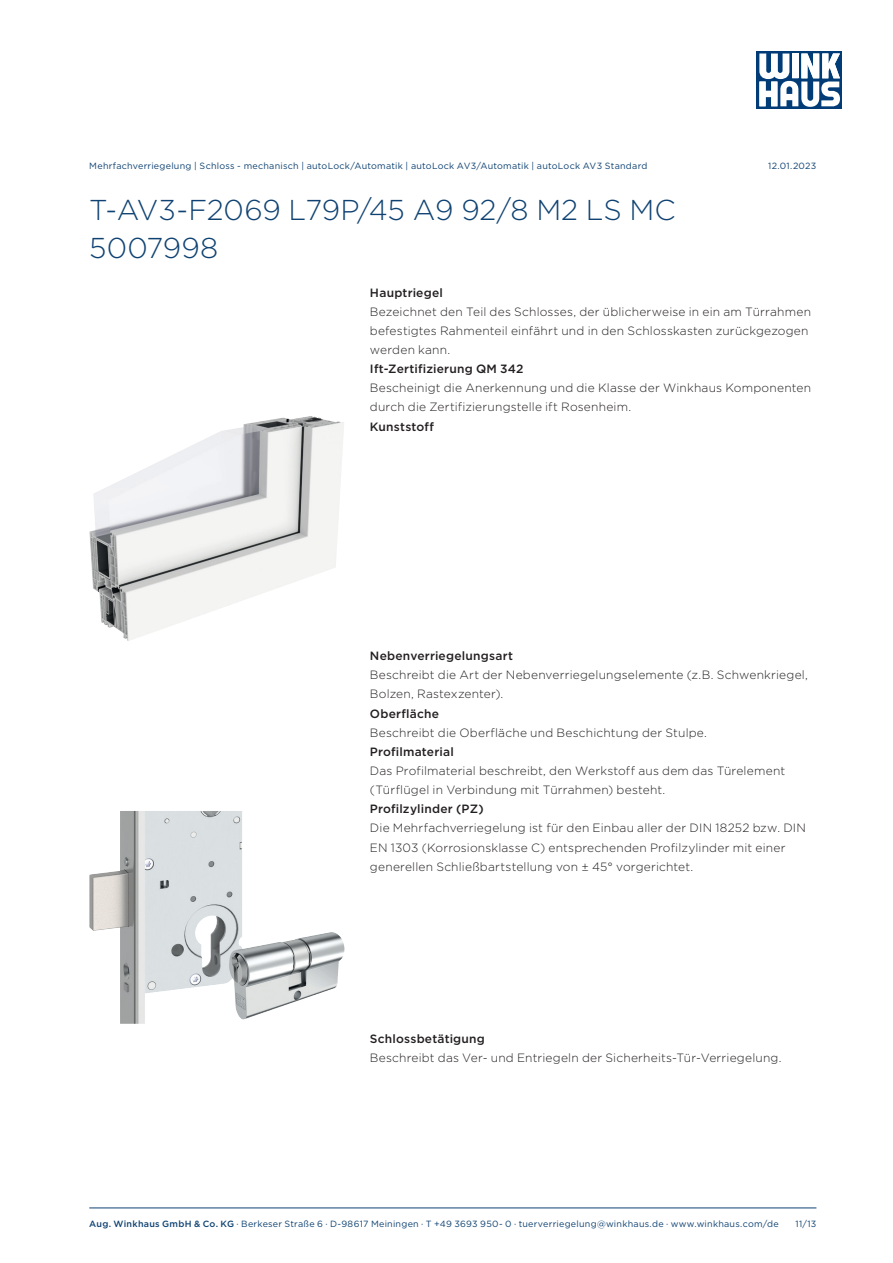
<style>
.page{position:relative;width:893px;height:1263px;background:#fff}
.page>*{position:absolute;margin:0;border:0;box-sizing:border-box;transform-origin:0 0}
.Headline{font:300 28.65px/38.2px "Gotham";letter-spacing:-.005em;color:#0f4272}
.Text{font:300 12px/19.2px "Gotham";letter-spacing:.015em;color:#231f20}
.Subheader_L2{font:500 12px "Gotham";letter-spacing:.02em;color:#231f20}
.Fußzeile{font:9px "Gotham";letter-spacing:.025em;color:#0f4272}
.Kopfzeile{font:9px "Gotham";letter-spacing:.025em;color:#0f4272}
.s1{font-weight:500}
</style>
<div class="page">
<div style="left:757px;top:51px;width:85px;height:58px;background:#013c77"></div>
<svg style="left:759px;top:53px;width:81px;height:54px"></svg>
<hr style="left:89px;top:1208px;width:727px;height:1px;background:#0f4272">
<svg style="left:89px;top:416px;width:255px;height:225px;fill:#f4f4f3"></svg>
<img style="left:190px;top:416px;width:121px;height:30px">
<svg style="left:291px;top:932px;width:53px;height:71px"></svg>
<img style="left:89px;top:811px;width:202px;height:213px">
<p class="Kopfzeile" style="left:89px;top:160px;width:560px">Mehrfachverriegelung | Schloss - mechanisch | autoLock/Automatik | autoLock AV3/Automatik | autoLock AV3 Standard</p>
<p class="Kopfzeile" style="left:768px;top:160px;width:50px">12.01.2023</p>
<p class="Headline" style="left:89px;top:190px;width:588px">T-AV3-F2069 L79P/45 A9 92/8 M2 LS MC<br>5007998</p>
<p class="Subheader_L2" style="left:370px;top:284px;width:75px">Hauptriegel</p>
<p class="Text" style="left:370px;top:302px;width:443px">Bezeichnet den Teil des Schlosses, der üblicherweise in ein am Türrahmen befestigtes Rahmenteil einfährt und in den Schlosskasten zurückgezogen werden kann.</p>
<p class="Subheader_L2" style="left:370px;top:361px;width:155px">Ift-Zertifizierung QM 342</p>
<p class="Text" style="left:370px;top:378px;width:443px">Bescheinigt die Anerkennung und die Klasse der Winkhaus Komponenten durch die Zertifizierungstelle ift Rosenheim.</p>
<p class="Subheader_L2" style="left:370px;top:418px;width:66px">Kunststoff</p>
<p class="Subheader_L2" style="left:370px;top:648px;width:144px">Nebenverriegelungsart</p>
<p class="Text" style="left:370px;top:665px;width:439px">Beschreibt die Art der Nebenverriegelungselemente (z.B. Schwenkriegel,<br>Bolzen, Rastexzenter).</p>
<p class="Subheader_L2" style="left:370px;top:705px;width:71px">Oberfläche</p>
<p class="Text" style="left:370px;top:722px;width:339px">Beschreibt die Oberfläche und Beschichtung der Stulpe.</p>
<p class="Subheader_L2" style="left:370px;top:744px;width:85px">Profilmaterial</p>
<p class="Text" style="left:370px;top:761px;width:417px">Das Profilmaterial beschreibt, den Werkstoff aus dem das Türelement (Türflügel in Verbindung mit Türrahmen) besteht.</p>
<p class="Subheader_L2" style="left:370px;top:801px;width:115px">Profilzylinder (PZ)</p>
<p class="Text" style="left:370px;top:818px;width:438px">Die Mehrfachverriegelung ist für den Einbau aller der DIN 18252 bzw. DIN<br>EN 1303 (Korrosionsklasse C) entsprechenden Profilzylinder mit einer generellen Schließbartstellung von ± 45° vorgerichtet.</p>
<p class="Subheader_L2" style="left:370px;top:1031px;width:117px">Schlossbetätigung</p>
<p class="Text" style="left:370px;top:1048px;width:413px">Beschreibt das Ver- und Entriegeln der Sicherheits-Tür-Verriegelung.</p>
<p class="Fußzeile" style="left:89px;top:1218px;width:691px"><span class="s1">Aug. Winkhaus GmbH &amp; Co. KG</span> ∙ Berkeser Straße 6 · D-98617 Meiningen · T +49 3693 950- 0 · tuerverriegelung@winkhaus.de · www.winkhaus.com/de</p>
<p class="Fußzeile" style="left:795px;top:1218px;width:22px">11/13</p>
</div>
